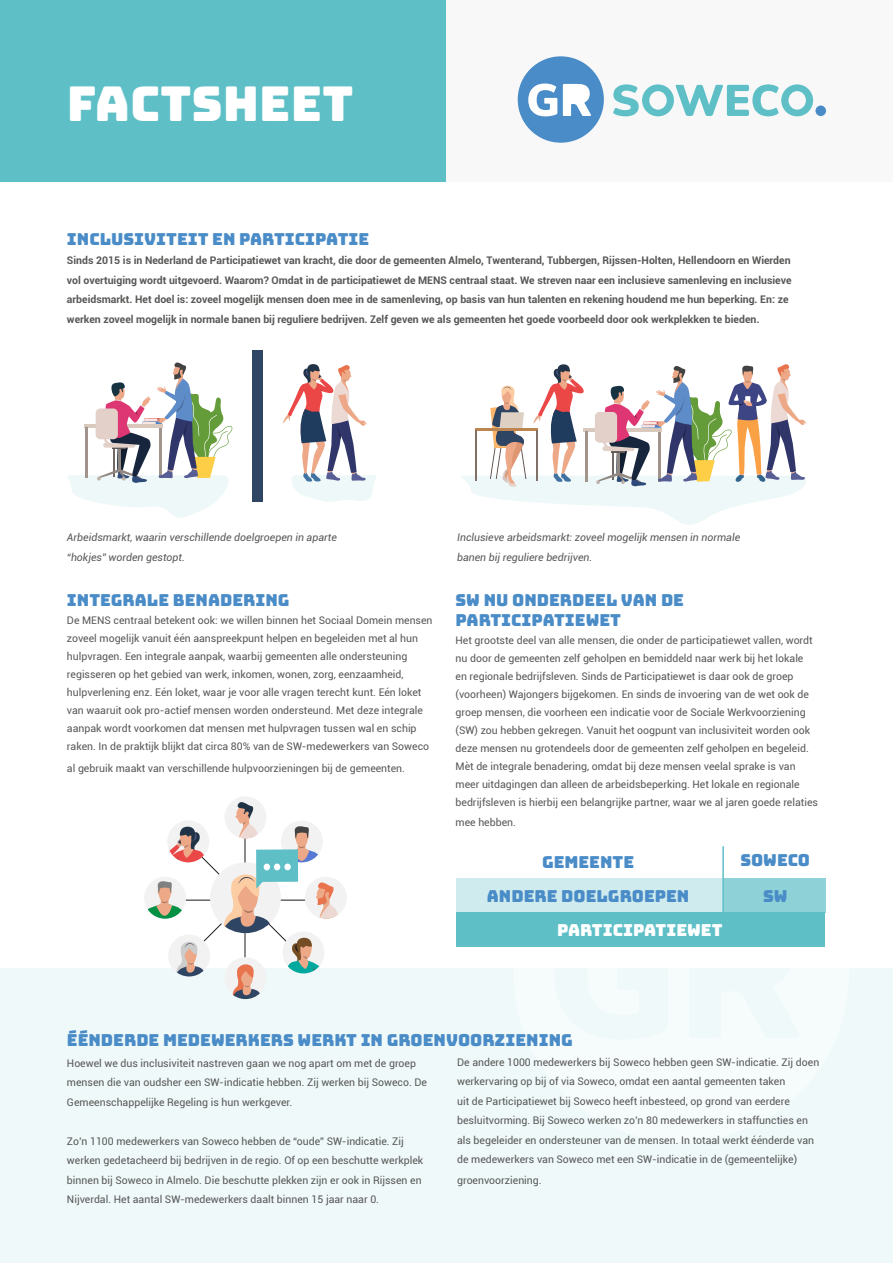
<style>
.page{position:relative;width:893px;height:1263px;background:#fff}
.page>*{position:absolute;margin:0;border:0;box-sizing:border-box;transform-origin:0 0}
.t1{font:48px "Bungee";color:#fff}
.t2{font:16.5px/19.8px "Bungee";color:#4a8cc7}
.t3{font:16.5px "Bungee";color:#fff}
.t4{font:10.5px/18px "Roboto";color:#575756}
.t5{font:700 10.5px/19.5px "Roboto";color:#575756}
.t6{font:italic 10.5px/19.5px "Roboto";color:#575756}
</style>
<div class="page">
<div style="left:0;top:968px;width:893px;height:295px;background:#eff9f9"></div>
<div style="left:0;top:0;width:446px;height:182px;background:#5ebfc7"></div>
<div style="left:446px;top:0;width:447px;height:182px;background:#f8f8f8"></div>
<div style="left:815px;top:106px;width:11px;height:10px;background:#4a8cc7;border-radius:50%"></div>
<svg style="left:613px;top:84px;width:200px;height:32px"></svg>
<div style="left:518px;top:56px;width:86px;height:87px;background:#4a8cc7;border-radius:50%"></div>
<svg style="left:528px;top:84px;width:29px;height:32px"></svg>
<svg style="left:563px;top:84px;width:28px;height:32px"></svg>
<div style="left:67px;top:475px;width:162px;height:43px;background:linear-gradient(to right,#f5fbfb,#f3fafa)"></div>
<svg style="left:292px;top:475px;width:85px;height:27px;fill:#eff8f9"></svg>
<hr style="left:84px;top:424px;width:79px;height:4px;background:#d9c9bd">
<hr style="left:86px;top:428px;width:2px;height:50px;background:#a1948c">
<div style="left:96px;top:408px;width:22px;height:31px;background:#e3d1c9;border-radius:5px"></div>
<svg style="left:97px;top:362px;width:136px;height:121px"></svg>
<div style="left:252px;top:351px;width:11px;height:151px;background:#2e4563"></div>
<svg style="left:283px;top:364px;width:84px;height:118px"></svg>
<div style="left:461px;top:476px;width:345px;height:49px;background:linear-gradient(to right,#f7fcfc,#f5fbfb)"></div>
<hr style="left:583px;top:428px;width:79px;height:3px;background:#d9c9bd">
<hr style="left:585px;top:431px;width:2px;height:50px;background:#a1948c">
<div style="left:595px;top:412px;width:22px;height:31px;background:#e3d1c9;border-radius:5px"></div>
<svg style="left:596px;top:364px;width:210px;height:122px"></svg>
<svg style="left:533px;top:364px;width:52px;height:118px"></svg>
<hr style="left:475px;top:428px;width:63px;height:2px;background:#bd8552">
<svg style="left:490px;top:385px;width:36px;height:102px"></svg>
<hr style="left:475px;top:430px;width:2px;height:51px;background:#807066">
<hr style="left:536px;top:430px;width:2px;height:51px;background:#807066">
<div style="left:456px;top:912px;width:369px;height:35px;background:#5ebfc7"></div>
<div style="left:723px;top:878px;width:102px;height:35px;background:#8ed2d7"></div>
<div style="left:456px;top:878px;width:267px;height:35px;background:#cfebee"></div>
<hr style="left:722px;top:846px;width:2px;height:66px;background:#5ebfc7">
<div style="left:305px;top:877px;width:42px;height:42px;background:#f2f2f2;border-radius:50%"></div>
<div style="left:225px;top:796px;width:41px;height:42px;background:#f2f2f2;border-radius:50%"></div>
<svg style="left:144px;top:802px;width:194px;height:197px"></svg>
<div style="left:274px;top:863px;width:6px;height:7px;background:#fff;border-radius:50%"></div>
<div style="left:284px;top:863px;width:7px;height:7px;background:#fff;border-radius:50%"></div>
<div style="left:264px;top:863px;width:6px;height:7px;background:#fff;border-radius:50%"></div>
<h1 class="t1" style="left:67px;top:77px;width:288px">FACTSHEET</h1>
<h2 class="t2" style="left:67px;top:229px;width:304px">INCLUSIVITEIT EN PARTICIPATIE</h2>
<p class="t5" style="left:67px;top:250px;width:726px">Sinds 2015 is in Nederland de Participatiewet van kracht, die door de gemeenten Almelo, Twenterand, Tubbergen, Rijssen-Holten, Hellendoorn en Wierden vol overtuiging wordt uitgevoerd. Waarom? Omdat in de participatiewet de MENS centraal staat. We streven naar een inclusieve samenleving en inclusieve arbeidsmarkt. Het doel is: zoveel mogelijk mensen doen mee in de samenleving, op basis van hun talenten en rekening houdend me hun beperking. En: ze werken zoveel mogelijk in normale banen bij reguliere bedrijven. Zelf geven we als gemeenten het goede voorbeeld door ook werkplekken te bieden.</p>
<p class="t6" style="left:67px;top:527px;width:271px">Arbeidsmarkt, waarin verschillende doelgroepen in aparte “hokjes” worden gestopt.</p>
<h2 class="t2" style="left:67px;top:591px;width:224px">INTEGRALE BENADERING</h2>
<p class="t4" style="left:67px;top:611px;width:367px">De MENS centraal betekent ook: we willen binnen het Sociaal Domein mensen zoveel mogelijk vanuit één aanspreekpunt helpen en begeleiden met al hun hulpvragen. Een integrale aanpak, waarbij gemeenten alle ondersteuning regisseren op het gebied van werk, inkomen, wonen, zorg, eenzaamheid, hulpverlening enz. Eén loket, waar je voor alle vragen terecht kunt. Eén loket van waaruit ook pro-actief mensen worden ondersteund. Met deze integrale aanpak wordt voorkomen dat mensen met hulpvragen tussen wal en schip raken. In de praktijk blijkt dat circa 80% van de SW-medewerkers van Soweco</p>
<p class="t4" style="left:67px;top:758px;width:340px">al gebruik maakt van verschillende hulpvoorzieningen bij de gemeenten.</p>
<p class="t6" style="left:457px;top:527px;width:285px">Inclusieve arbeidsmarkt: zoveel mogelijk mensen in normale banen bij reguliere bedrijven.</p>
<h2 class="t2" style="left:456px;top:591px;width:230px">SW NU ONDERDEEL VAN DE<br>PARTICIPATIEWET</h2>
<p class="t4" style="left:456px;top:631px;width:364px">Het grootste deel van alle mensen, die onder de participatiewet vallen, wordt nu door de gemeenten zelf geholpen en bemiddeld naar werk bij het lokale<br>en regionale bedrijfsleven. Sinds de Participatiewet is daar ook de groep (voorheen) Wajongers bijgekomen. En sinds de invoering van de wet ook de groep mensen, die voorheen een indicatie voor de Sociale Werkvoorziening (SW) zou hebben gekregen. Vanuit het oogpunt van inclusiviteit worden ook deze mensen nu grotendeels door de gemeenten zelf geholpen en begeleid.<br>Mèt de integrale benadering, omdat bij deze mensen veelal sprake is van meer uitdagingen dan alleen de arbeidsbeperking. Het lokale en regionale bedrijfsleven is hierbij een belangrijke partner, waar we al jaren goede relaties</p>
<p class="t4" style="left:456px;top:812px;width:62px">mee hebben.</p>
<h2 class="t2" style="left:542px;top:852px;width:94px">GEMEENTE</h2>
<h2 class="t2" style="left:487px;top:886px;width:204px">ANDERE DOELGROEPEN</h2>
<h2 class="t3" style="left:557px;top:921px;width:167px">PARTICIPATIEWET</h2>
<h2 class="t2" style="left:740px;top:850px;width:71px">SOWECO</h2>
<h2 class="t2" style="left:763px;top:886px;width:26px">SW</h2>
<h2 class="t2" style="left:67px;top:1030px;width:507px">ÉÉNDERDE MEDEWERKERS WERKT IN GROENVOORZIENING</h2>
<p class="t4" style="left:67px;top:1053px;width:362px;line-height:19.5px">Hoewel we dus inclusiviteit nastreven gaan we nog apart om met de groep mensen die van oudsher een SW-indicatie hebben. Zij werken bij Soweco. De<br>Gemeenschappelijke Regeling is hun werkgever.</p>
<p class="t4" style="left:67px;top:1131px;width:358px;line-height:19.5px">Zo’n 1100 medewerkers van Soweco hebben de “oude” SW-indicatie. Zij werken gedetacheerd bij bedrijven in de regio. Of op een beschutte werkplek binnen bij Soweco in Almelo. Die beschutte plekken zijn er ook in Rijssen en Nijverdal. Het aantal SW-medewerkers daalt binnen 15 jaar naar 0.</p>
<p class="t4" style="left:457px;top:1052px;width:364px;line-height:19.5px">De andere 1000 medewerkers bij Soweco hebben geen SW-indicatie. Zij doen werkervaring op bij of via Soweco, omdat een aantal gemeenten taken<br>uit de Participatiewet bij Soweco heeft inbesteed, op grond van eerdere besluitvorming. Bij Soweco werken zo’n 80 medewerkers in staffuncties en als begeleider en ondersteuner van de mensen. In totaal werkt éénderde van de medewerkers van Soweco met een SW-indicatie in de (gemeentelijke)</p>
<p class="t4" style="left:457px;top:1171px;width:86px">groenvoorziening.</p>
</div>
